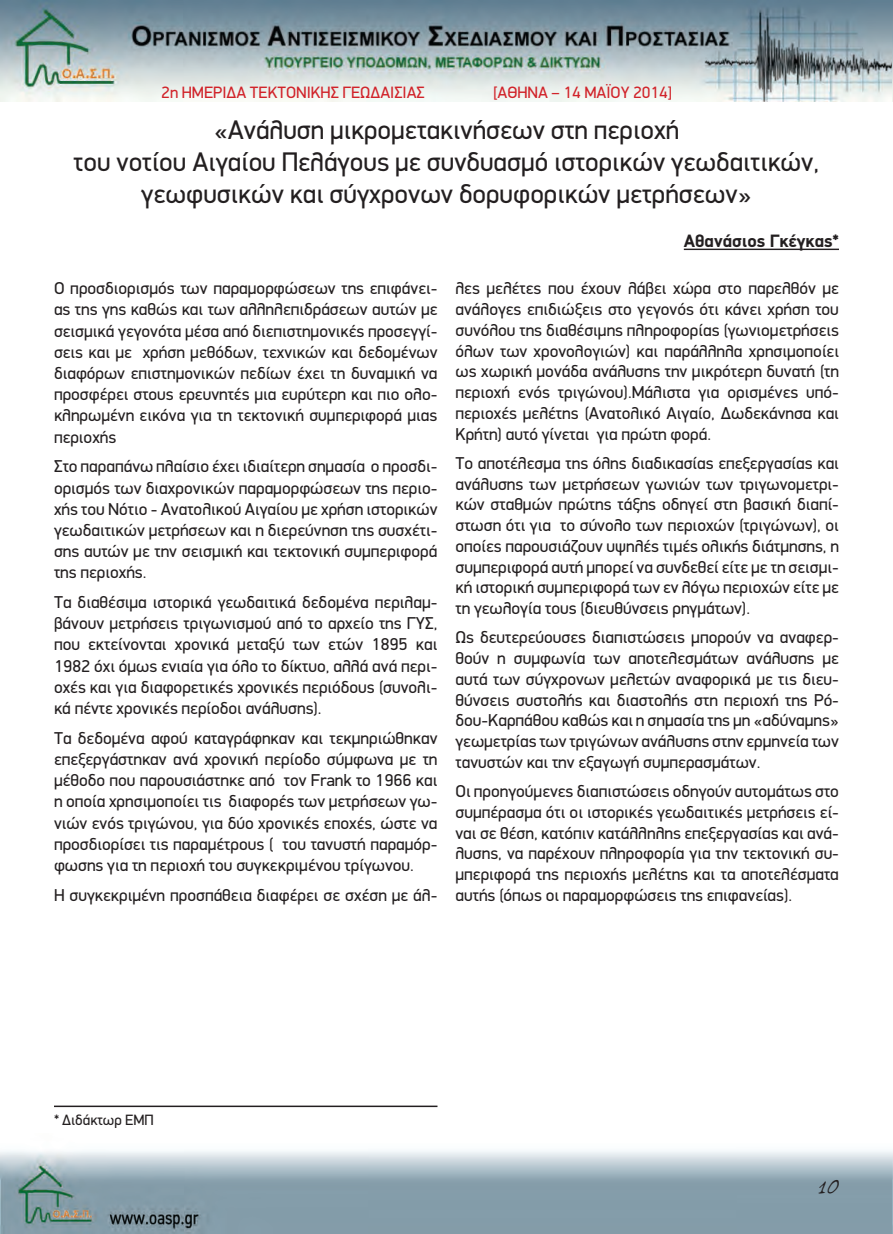
<style>
.page{position:relative;width:893px;height:1234px;background:#fff}
.page>*{position:absolute;margin:0;border:0;box-sizing:border-box;transform-origin:0 0}
.t1{font:27px/32.4px "PF Din Display";color:#231f20;text-align:center}
.t2{font:700 18px "PF Din Display";color:#231f20}
.t3{font:700 18px "PF Libera Pro";color:#231f20}
.t4{font:17.25px/20.7px "PF Din Display";color:#231f20;text-align:justify}
.t5{font:16.5px "PF Din Display";color:#d1232a}
.t6{font:15px "PF Din Display";color:#231f20}
</style>
<div class="page">
<img style="left:0;top:1px;width:893px;height:100px">
<img style="left:0;top:1151px;width:893px;height:82px">
<hr style="left:684px;top:248px;width:155px;height:2px;background:#231f20">
<hr style="left:54px;top:1105px;width:383px;height:1px;background:#231f20">
<p class="t5" style="left:161px;top:82px;width:265px">2η ΗΜΕΡΙΔΑ ΤΕΚΤΟΝΙΚΗΣ ΓΕΩΔΑΙΣΙΑΣ</p>
<p class="t5" style="left:493px;top:82px;width:180px">[ΑΘΗΝΑ – 14 MAΪOY 2014]</p>
<h1 class="t1" style="left:74px;top:113px;width:747px">«Ανάλυση μικρομετακινήσεων στη περιοχή<br>του νοτίου Αιγαίου Πελάγους με συνδυασμό ιστορικών γεωδαιτικών, γεωφυσικών και σύγχρονων δορυφορικών μετρήσεων»</h1>
<p class="t2" style="left:684px;top:229px;width:157px">Αθανάσιος Γκέγκας*</p>
<p class="t4" style="left:54px;top:277px;width:385px;line-height:21.1px">Ο προσδιορισμός των παραμορφώσεων της επιφάνει&shy;ας της γης καθώς και των αλληλεπιδράσεων αυτών με σεισμικά γεγονότα μέσα από διεπιστημονικές προσεγγί&shy;σεις και με χρήση μεθόδων, τεχνικών και δεδομένων διαφόρων επιστημονικών πεδίων έχει τη δυναμική να προσφέρει στους ερευνητές μια ευρύτερη και πιο ολο&shy;κληρωμένη εικόνα για τη τεκτονική συμπεριφορά μιας περιοχής</p>
<p class="t4" style="left:54px;top:455px;width:385px;line-height:21.1px">Στο παραπάνω πλαίσιο έχει ιδιαίτερη σημασία ο προσδι&shy;ορισμός των διαχρονικών παραμορφώσεων της περιο&shy;χής του Νότιο - Ανατολικού Αιγαίου με χρήση ιστορικών γεωδαιτικών μετρήσεων και η διερεύνηση της συσχέτι&shy;σης αυτών με την σεισμική και τεκτονική συμπεριφορά της περιοχής.</p>
<p class="t4" style="left:54px;top:591px;width:385px;line-height:21.1px">Τα διαθέσιμα ιστορικά γεωδαιτικά δεδομένα περιλαμ&shy;βάνουν μετρήσεις τριγωνισμού από το αρχείο της ΓΥΣ, που εκτείνονται χρονικά μεταξύ των ετών 1895 και 1982 όχι όμως ενιαία για όλο το δίκτυο, αλλά ανά περι&shy;οχές και για διαφορετικές χρονικές περιόδους (συνολι&shy;κά πέντε χρονικές περίοδοι ανάλυσης).</p>
<p class="t4" style="left:54px;top:727px;width:385px;line-height:21.1px">Τα δεδομένα αφού καταγράφηκαν και τεκμηριώθηκαν επεξεργάστηκαν ανά χρονική περίοδο σύμφωνα με τη μέθοδο που παρουσιάστηκε από τον Frank το 1966 και η οποία χρησιμοποίει τις διαφορές των μετρήσεων γω&shy;νιών ενός τριγώνου, για δύο χρονικές εποχές, ώστε να προσδιορίσει τις παραμέτρους ( του τανυστή παραμόρ&shy;φωσης για τη περιοχή του συγκεκριμένου τρίγωνου.</p>
<p class="t4" style="left:54px;top:884px;width:385px">Η συγκεκριμένη προσπάθεια διαφέρει σε σχέση με άλ-</p>
<p class="t4" style="left:455px;top:278px;width:385px">λες μελέτες που έχουν λάβει χώρα στο παρελθόν με ανάλογες επιδιώξεις στο γεγονός ότι κάνει χρήση του συνόλου της διαθέσιμης πληροφορίας (γωνιομετρήσεις όλων των χρονολογιών) και παράλληλα χρησιμοποίει ως χωρική μονάδα ανάλυσης την μικρότερη δυνατή (τη περιοχή ενός τριγώνου).Μάλιστα για ορισμένες υπό&shy;περιοχές μελέτης (Ανατολικό Αιγαίο, Δωδεκάνησα και Κρήτη) αυτό γίνεται για πρώτη φορά.</p>
<p class="t4" style="left:455px;top:452px;width:385px">Το αποτέλεσμα της όλης διαδικασίας επεξεργασίας και ανάλυσης των μετρήσεων γωνιών των τριγωνομετρι&shy;κών σταθμών πρώτης τάξης οδηγεί στη βασική διαπί&shy;στωση ότι για το σύνολο των περιοχών (τριγώνων), οι οποίες παρουσιάζουν υψηλές τιμές ολικής διάτμησης, η συμπεριφορά αυτή μπορεί να συνδεθεί είτε με τη σεισμι&shy;κή ιστορική συμπεριφορά των εν λόγω περιοχών είτε με τη γεωλογία τους (διευθύνσεις ρηγμάτων).</p>
<p class="t4" style="left:455px;top:626px;width:385px">Ως δευτερεύουσες διαπιστώσεις μπορούν να αναφερ&shy;θούν η συμφωνία των αποτελεσμάτων ανάλυσης με αυτά των σύγχρονων μελετών αναφορικά με τις διευ&shy;θύνσεις συστολής και διαστολής στη περιοχή της Ρό&shy;δου-Καρπάθου καθώς και η σημασία της μη «αδύναμης» γεωμετρίας των τριγώνων ανάλυσης στην ερμηνεία των τανυστών και την εξαγωγή συμπερασμάτων.</p>
<p class="t4" style="left:455px;top:780px;width:385px">Οι προηγούμενες διαπιστώσεις οδηγούν αυτομάτως στο συμπέρασμα ότι οι ιστορικές γεωδαιτικές μετρήσεις εί&shy;ναι σε θέση, κατόπιν κατάλληλης επεξεργασίας και ανά&shy;λυσης, να παρέχουν πληροφορία για την τεκτονική συ&shy;μπεριφορά της περιοχής μελέτης και τα αποτελέσματα αυτής (όπως οι παραμορφώσεις της επιφανείας).</p>
<p class="t6" style="left:54px;top:1110px;width:101px">* Διδάκτωρ ΕΜΠ</p>
<p class="t3" style="left:817px;top:1175px;width:24px">10</p>
</div>
